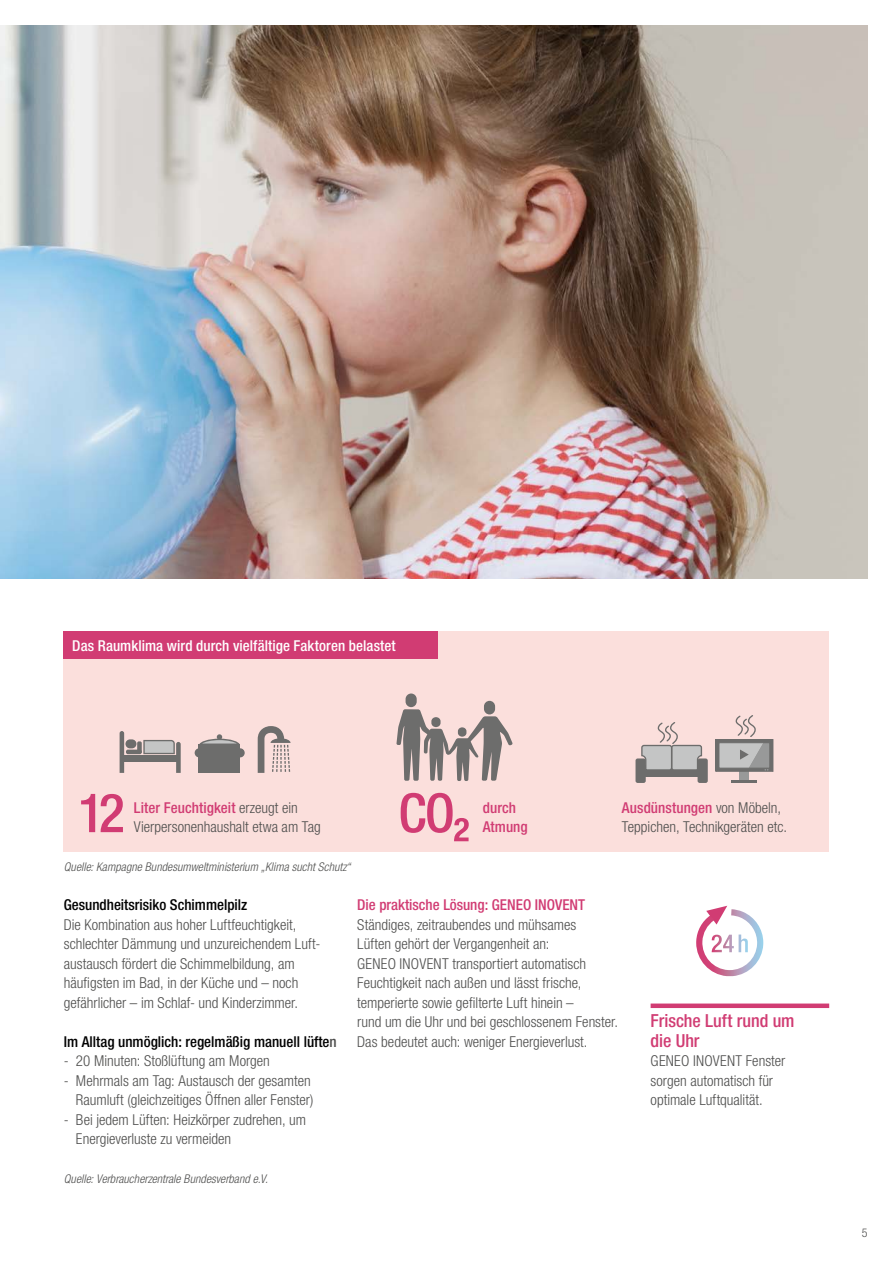
<style>
.page{position:relative;width:893px;height:1263px;background:#fff}
.page>*{position:absolute;margin:0;border:0;box-sizing:border-box;transform-origin:0 0}
._123456_Zahl_Grafik{font:500 condensed 54px "Helvetica Neue LTW1 G";color:#d13c73}
._32_benefit_-_12pt{font:500 condensed 18px/19.5px "Helvetica Neue LTW1 G";letter-spacing:-.005em;color:#d13c73}
.Bodytext{font:300 condensed 15px/19.5px "Helvetica Neue LTW1 G";color:#4e4e4d}
._123456_Body_Grafik{font:300 condensed 15px/19.5px "Helvetica Neue LTW1 G";color:#4e4e4d}
._16_body_text_-_10pt{font:300 condensed 15px/19.5px "Helvetica Neue LTW1 G";color:#4e4e4d}
._16_body_text_-_10pt-2{font:500 condensed 15px "Helvetica Neue LTW1 G";letter-spacing:.005em;color:#fff}
.Bodytext-2{font:500 condensed 15px "Helvetica Neue LTW1 G";color:#000}
.Bodytext-3{font:500 condensed 15px "Helvetica Neue LTW1 G";color:#d13c73}
._123456_Body_Grafik-2{font:500 condensed 15px "Helvetica Neue LTW1 G";letter-spacing:.005em;color:#d13c73}
._123456_Quelle{font:italic 300 condensed 12px "Helvetica Neue LTW1 G";letter-spacing:.005em;color:#4e4e4d}
.t1{font:300 condensed 12px "Helvetica Neue LTW1 G";color:#4e4e4d}
.s1{font-weight:500;color:#d13c73}
.s2{font-weight:500;color:#000}
.s3{color:#4e4e4d}
</style>
<div class="page">
<img style="left:0;top:26px;width:867px;height:553px">
<svg style="left:696px;top:906px;width:67px;height:70px"></svg>
<div style="left:64px;top:631px;width:765px;height:221px;background:#fbdfdc"></div>
<div style="left:199px;top:745px;width:41px;height:28px;background:#6d6d6c"></div>
<div style="left:195px;top:748px;width:9px;height:9px;border:3px solid #6d6d6c;border-radius:50%"></div>
<div style="left:236px;top:748px;width:9px;height:9px;border:3px solid #6d6d6c;border-radius:50%"></div>
<div style="left:123px;top:755px;width:54px;height:7px;background:#6d6d6c"></div>
<hr style="left:126px;top:750px;width:16px;height:4px;background:#6d6d6c;border-radius:2px">
<div style="left:137px;top:741px;width:5px;height:12px;background:#6d6d6c;border-radius:2px"></div>
<div style="left:125px;top:739px;width:11px;height:9px;background:#6d6d6c;border-radius:4px"></div>
<svg style="left:120px;top:731px;width:4px;height:42px"></svg>
<svg style="left:143px;top:740px;width:38px;height:33px"></svg>
<svg style="left:258px;top:726px;width:33px;height:47px"></svg>
<svg style="left:196px;top:734px;width:47px;height:22px"></svg>
<div style="left:484px;top:701px;width:11px;height:13px;background:#6d6d6c;border-radius:6px"></div>
<div style="left:406px;top:693px;width:11px;height:14px;background:#6d6d6c;border-radius:6px"></div>
<svg style="left:396px;top:709px;width:117px;height:72px"></svg>
<div style="left:643px;top:766px;width:55px;height:11px;background:#6d6d6c"></div>
<div style="left:698px;top:758px;width:10px;height:25px;background:#6d6d6c;border-radius:2px"></div>
<div style="left:635px;top:758px;width:11px;height:25px;background:#6d6d6c;border-radius:2px"></div>
<div style="left:740px;top:770px;width:9px;height:12px;background:#989999"></div>
<div style="left:716px;top:739px;width:57px;height:32px;background:#6d6d6c"></div>
<div style="left:715px;top:739px;width:58px;height:33px;border:1px solid #6d6d6c"></div>
<hr style="left:732px;top:780px;width:25px;height:2px;background:#6d6d6c">
<svg style="left:640px;top:715px;width:130px;height:56px"></svg>
<div style="left:651px;top:1003px;width:178px;height:5px;background:#d13c73"></div>
<div style="left:64px;top:631px;width:374px;height:28px;background:#d13c73"></div>
<p class="_16_body_text_-_10pt-2" style="left:72px;top:636px;width:325px">Das Raumklima wird durch vielfältige Faktoren belastet</p>
<p class="_123456_Zahl_Grafik" style="left:78px;top:780px;width:48px">12</p>
<p class="_123456_Zahl_Grafik" style="left:398px;top:780px;width:73px">CO₂</p>
<p class="_123456_Body_Grafik" style="left:134px;top:798px;width:188px"><span class="s1">Liter Feuchtigkeit</span> erzeugt ein<br>Vierpersonenhaushalt etwa am Tag</p>
<p class="_123456_Body_Grafik-2" style="left:483px;top:798px;width:35px">durch</p>
<p class="_123456_Body_Grafik-2" style="left:483px;top:818px;width:46px">Atmung</p>
<p class="_123456_Quelle" style="left:64px;top:860px;width:288px">Quelle: Kampagne Bundesumweltministerium „Klima sucht Schutz“</p>
<p class="_123456_Body_Grafik" style="left:622px;top:798px;width:166px"><span class="s1">Ausdünstungen</span> von Möbeln,<br>Teppichen, Technikgeräten etc.</p>
<p class="Bodytext" style="left:64px;top:895px;width:258px"><span class="s2">Gesundheitsrisiko Schimmelpilz<br></span>Die Kombination aus hoher Luftfeuchtigkeit, schlechter Dämmung und unzureichendem Luft&shy;austausch fördert die Schimmelbildung, am häufigsten im Bad, in der Küche und – noch gefährlicher – im Schlaf- und Kinderzimmer.</p>
<p class="Bodytext-2" style="left:64px;top:1032px;width:274px">Im Alltag unmöglich: regelmäßig manuell lüfte<span class="s3">n</span></p>
<p class="Bodytext" style="left:64px;top:1051px;width:208px">- 20 Minuten: Stoßlüftung am Morgen</p>
<p class="Bodytext" style="left:64px;top:1071px;width:251px;text-align:right">- Mehrmals am Tag: Austausch der gesamten<br>Raumluft (gleichzeitiges Öffnen aller Fenster)</p>
<p class="Bodytext" style="left:76px;top:1110px;width:232px;text-indent:-12px">- Bei jedem Lüften: Heizkörper zudrehen, um<br>Energieverluste zu vermeiden</p>
<p class="_123456_Quelle" style="left:64px;top:1172px;width:206px">Quelle: Verbraucherzentrale Bundesverband e.V.</p>
<p class="Bodytext-3" style="left:357px;top:896px;width:229px">Die praktische Lösung: GENEO INOVENT</p>
<p class="Bodytext" style="left:357px;top:915px;width:262px">Ständiges, zeitraubendes und mühsames<br>Lüften gehört der Vergangenheit an:<br>GENEO INOVENT transportiert automatisch Feuchtigkeit nach außen und lässt frische, temperierte sowie gefilterte Luft hinein –<br>rund um die Uhr und bei geschlossenem Fenster.</p>
<p class="Bodytext" style="left:357px;top:1032px;width:232px">Das bedeutet auch: weniger Energieverlust.</p>
<p class="_32_benefit_-_12pt" style="left:651px;top:1011px;width:145px">Frische Luft rund um die Uhr</p>
<p class="_16_body_text_-_10pt" style="left:651px;top:1051px;width:136px">GENEO INOVENT Fenster sorgen automatisch für optimale Luftqualität.</p>
<p class="t1" style="left:862px;top:1226px;width:7px">5</p>
</div>
